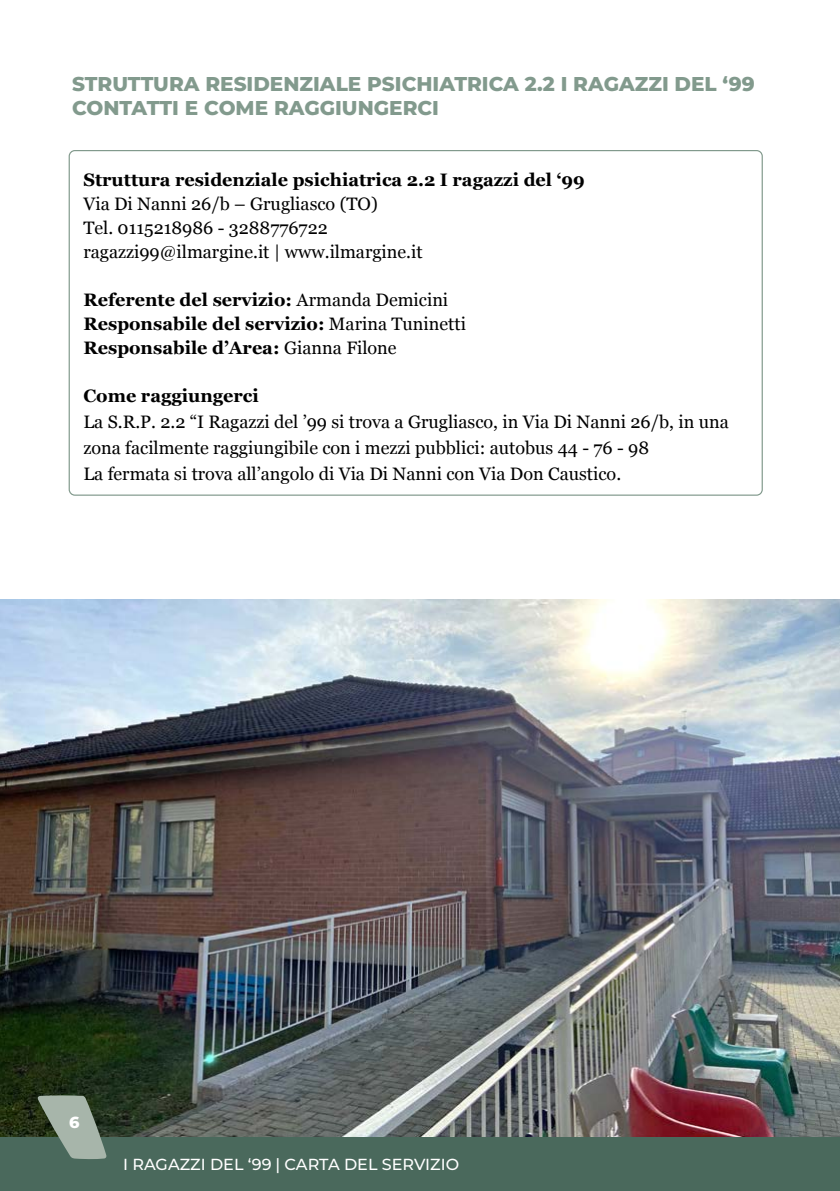
<style>
.page{position:relative;width:840px;height:1191px;background:#fff}
.page>*{position:absolute;margin:0;border:0;box-sizing:border-box;transform-origin:0 0}
.t1{font:800 20px/24px "Montserrat";color:#829a8d}
.t2{font:18px/24px "Georgia";color:#000}
.t3{font:700 18px/24px "Georgia";color:#000}
.t4{font:500 16px "Montserrat";color:#fff}
.t5{font:800 16px "Montserrat";color:#fff}
.s1{font-weight:400}
</style>
<div class="page">
<img style="left:0;top:599px;width:839px;height:538px">
<div style="left:0;top:1137px;width:839px;height:54px;background:#4a695c"></div>
<svg style="left:37px;top:1095px;width:70px;height:64px"></svg>
<p class="t1" style="left:72px;top:71px;width:683px">STRUTTURA RESIDENZIALE PSICHIATRICA 2.2 I RAGAZZI DEL ‘99<br>CONTATTI E COME RAGGIUNGERCI</p>
<p class="t3" style="left:83px;top:167px;width:502px">Struttura residenziale psichiatrica 2.2 I ragazzi del ‘99</p>
<p class="t2" style="left:83px;top:191px;width:340px">Via Di Nanni 26/b – Grugliasco (TO)<br>Tel. 0115218986 - 3288776722 ragazzi99@ilmargine.it | www.ilmargine.it</p>
<p class="t3" style="left:83px;top:287px;width:384px">Referente del servizio: <span class="s1">Armanda Demicini<br></span>Responsabile del servizio: <span class="s1">Marina Tuninetti<br></span>Responsabile d’Area: <span class="s1">Gianna Filone</span></p>
<p class="t3" style="left:83px;top:383px;width:177px">Come raggiungerci</p>
<p class="t2" style="left:83px;top:408px;width:646px;line-height:26px">La S.R.P. 2.2 “I Ragazzi del ’99 si trova a Grugliasco, in Via Di Nanni 26/b, in una zona facilmente raggiungibile con i mezzi pubblici: autobus 44 - 76 - 98<br>La fermata si trova all’angolo di Via Di Nanni con Via Don Caustico.</p>
<p class="t5" style="left:69px;top:1110px;width:12px">6</p>
<p class="t4" style="left:123px;top:1153px;width:337px">I RAGAZZI DEL ‘99 | CARTA DEL SERVIZIO</p>
</div>
